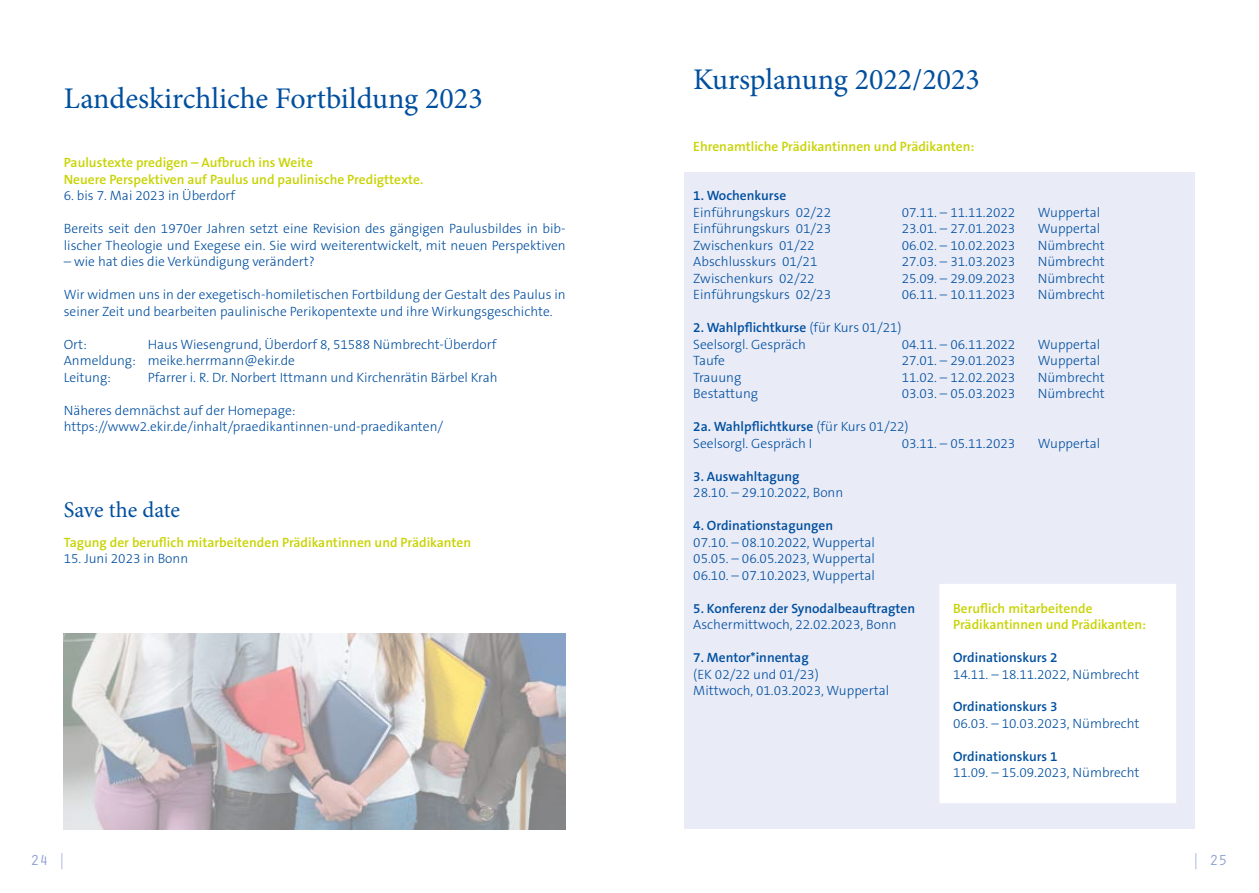
<style>
.page{position:relative;width:1259px;height:893px;background:#fff}
.page>*{position:absolute;margin:0;border:0;box-sizing:border-box;transform-origin:0 0}
.t1{font:30px "Minion Pro";color:#004f9f}
.t2{font:22.5px "Minion Pro";letter-spacing:-.005em;color:#004f9f}
.t3{font:15px "Orator Std";color:#8e9ed1}
.t4{font:300 13.5px/16.5px "The Sans OT3";color:#004f9f}
.t5{font:600 13.5px/16.5px "The Sans OT6";color:#c8d300}
.t6{font:600 13.5px "The Sans OT6";color:#004f9f}
.s1{font-family:"The Sans OT3";font-weight:300}
</style>
<div class="page">
<img style="left:64px;top:633px;width:502px;height:196px">
<div style="left:685px;top:173px;width:510px;height:656px;background:#e9ebf7"></div>
<div style="left:938px;top:582px;width:239px;height:223px;background:#fff;border:2px solid #e9ebf7"></div>
<h1 class="t1" style="left:64px;top:78px;width:420px">Landeskirchliche Fortbildung 2023</h1>
<p class="t5" style="left:64px;top:154px;width:361px">Paulustexte predigen – Aufbruch ins Weite<br>Neuere Perspektiven auf Paulus und paulinische Predigttexte.</p>
<p class="t4" style="left:64px;top:187px;width:173px">6. bis 7. Mai 2023 in Überdorf</p>
<p class="t4" style="left:64px;top:220px;width:503px">Bereits seit den 1970er Jahren setzt eine Revision des gängigen Paulusbildes in bib&shy;lischer Theologie und Exegese ein. Sie wird weiterentwickelt, mit neuen Perspektiven</p>
<p class="t4" style="left:64px;top:253px;width:253px">– wie hat dies die Verkündigung verändert?</p>
<p class="t4" style="left:64px;top:286px;width:503px">Wir widmen uns in der exegetisch-homiletischen Fortbildung der Gestalt des Paulus in seiner Zeit und bearbeiten paulinische Perikopentexte und ihre Wirkungsgeschichte.</p>
<p class="t4" style="left:64px;top:336px;width:25px">Ort:</p>
<p class="t4" style="left:64px;top:336px;width:434px;text-indent:84px">Haus Wiesengrund, Überdorf 8, 51588 Nümbrecht-Überdorf<br>Anmeldung: meike.herrmann@ekir.de<br>Leitung:</p>
<p class="t4" style="left:148px;top:369px;width:351px">Pfarrer i. R. Dr. Norbert Ittmann und Kirchenrätin Bärbel Krah</p>
<p class="t4" style="left:64px;top:402px;width:381px">Näheres demnächst auf der Homepage: https://www2.ekir.de/inhalt/praedikantinnen-und-praedikanten/</p>
<h2 class="t2" style="left:64px;top:494px;width:118px">Save the date</h2>
<p class="t5" style="left:64px;top:534px;width:409px">Tagung der beruflich mitarbeitenden Prädikantinnen und Prädikanten</p>
<p class="t4" style="left:64px;top:550px;width:126px">15. Juni 2023 in Bonn</p>
<h1 class="t1" style="left:693px;top:60px;width:288px">Kursplanung 2022/2023</h1>
<p class="t5" style="left:693px;top:138px;width:283px">Ehrenamtliche Prädikantinnen und Prädikanten:</p>
<p class="t6" style="left:693px;top:187px;width:95px">1. Wochenkurse</p>
<p class="t4" style="left:693px;top:204px;width:139px">Einführungskurs 02/22</p>
<p class="t4" style="left:901px;top:204px;width:115px">07.11. – 11.11.2022</p>
<p class="t4" style="left:1037px;top:204px;width:64px">Wuppertal</p>
<p class="t4" style="left:693px;top:220px;width:139px">Einführungskurs 01/23</p>
<p class="t4" style="left:901px;top:220px;width:115px">23.01. – 27.01.2023</p>
<p class="t4" style="left:1037px;top:220px;width:64px">Wuppertal</p>
<p class="t4" style="left:693px;top:237px;width:123px">Zwischenkurs 01/22</p>
<p class="t4" style="left:901px;top:237px;width:115px">06.02. – 10.02.2023</p>
<p class="t4" style="left:1037px;top:237px;width:68px">Nümbrecht</p>
<p class="t4" style="left:693px;top:253px;width:126px">Abschlusskurs 01/21</p>
<p class="t4" style="left:901px;top:253px;width:115px">27.03. – 31.03.2023</p>
<p class="t4" style="left:1037px;top:253px;width:68px">Nümbrecht</p>
<p class="t4" style="left:693px;top:270px;width:123px">Zwischenkurs 02/22</p>
<p class="t4" style="left:901px;top:270px;width:115px">25.09. – 29.09.2023</p>
<p class="t4" style="left:1037px;top:270px;width:68px">Nümbrecht</p>
<p class="t4" style="left:693px;top:286px;width:139px">Einführungskurs 02/23</p>
<p class="t4" style="left:901px;top:286px;width:115px">06.11. – 10.11.2023</p>
<p class="t4" style="left:1037px;top:286px;width:68px">Nümbrecht</p>
<p class="t6" style="left:693px;top:319px;width:210px">2. Wahlpflichtkurse <span class="s1">(für Kurs 01/21)</span></p>
<p class="t4" style="left:693px;top:336px;width:114px">Seelsorgl. Gespräch</p>
<p class="t4" style="left:901px;top:336px;width:115px">04.11. – 06.11.2022</p>
<p class="t4" style="left:1037px;top:336px;width:64px">Wuppertal</p>
<p class="t4" style="left:693px;top:352px;width:33px">Taufe</p>
<p class="t4" style="left:901px;top:352px;width:115px">27.01. – 29.01.2023</p>
<p class="t4" style="left:1037px;top:352px;width:64px">Wuppertal</p>
<p class="t4" style="left:693px;top:369px;width:50px">Trauung</p>
<p class="t4" style="left:901px;top:369px;width:115px">11.02. – 12.02.2023</p>
<p class="t4" style="left:1037px;top:369px;width:68px">Nümbrecht</p>
<p class="t4" style="left:693px;top:385px;width:66px">Bestattung</p>
<p class="t4" style="left:901px;top:385px;width:115px">03.03. – 05.03.2023</p>
<p class="t4" style="left:1037px;top:385px;width:68px">Nümbrecht</p>
<p class="t6" style="left:693px;top:418px;width:217px">2a. Wahlpflichtkurse <span class="s1">(für Kurs 01/22)</span></p>
<p class="t4" style="left:693px;top:435px;width:121px">Seelsorgl. Gespräch I</p>
<p class="t4" style="left:901px;top:435px;width:115px">03.11. – 05.11.2023</p>
<p class="t4" style="left:1037px;top:435px;width:64px">Wuppertal</p>
<p class="t6" style="left:693px;top:467px;width:108px">3. Auswahltagung</p>
<p class="t4" style="left:693px;top:484px;width:151px">28.10. – 29.10.2022, Bonn</p>
<p class="t6" style="left:693px;top:517px;width:141px">4. Ordinationstagungen</p>
<p class="t4" style="left:693px;top:534px;width:183px;text-align:justify">07.10. – 08.10.2022, Wuppertal 05.05. – 06.05.2023, Wuppertal 06.10. – 07.10.2023, Wuppertal</p>
<p class="t6" style="left:693px;top:599px;width:223px">5. Konferenz der Synodalbeauftragten</p>
<p class="t4" style="left:693px;top:616px;width:205px">Aschermittwoch, 22.02.2023, Bonn</p>
<p class="t6" style="left:693px;top:649px;width:117px">7. Mentor*innentag</p>
<p class="t4" style="left:693px;top:666px;width:197px">(EK 02/22 und 01/23)<br>Mittwoch, 01.03.2023, Wuppertal</p>
<p class="t5" style="left:953px;top:600px;width:195px">Beruflich mitarbeitende<br>Prädikantinnen und Prädikanten:</p>
<p class="t6" style="left:953px;top:649px;width:106px">Ordinationskurs 2</p>
<p class="t4" style="left:953px;top:666px;width:188px">14.11. – 18.11.2022, Nümbrecht</p>
<p class="t6" style="left:953px;top:698px;width:106px">Ordinationskurs 3</p>
<p class="t4" style="left:953px;top:715px;width:188px">06.03. – 10.03.2023, Nümbrecht</p>
<p class="t6" style="left:953px;top:748px;width:106px">Ordinationskurs 1</p>
<p class="t4" style="left:953px;top:765px;width:188px">11.09. – 15.09.2023, Nümbrecht</p>
<p class="t3" style="left:30px;top:849px;width:38px">24 |</p>
<p class="t3" style="left:1191px;top:849px;width:37px">| 25</p>
</div>
